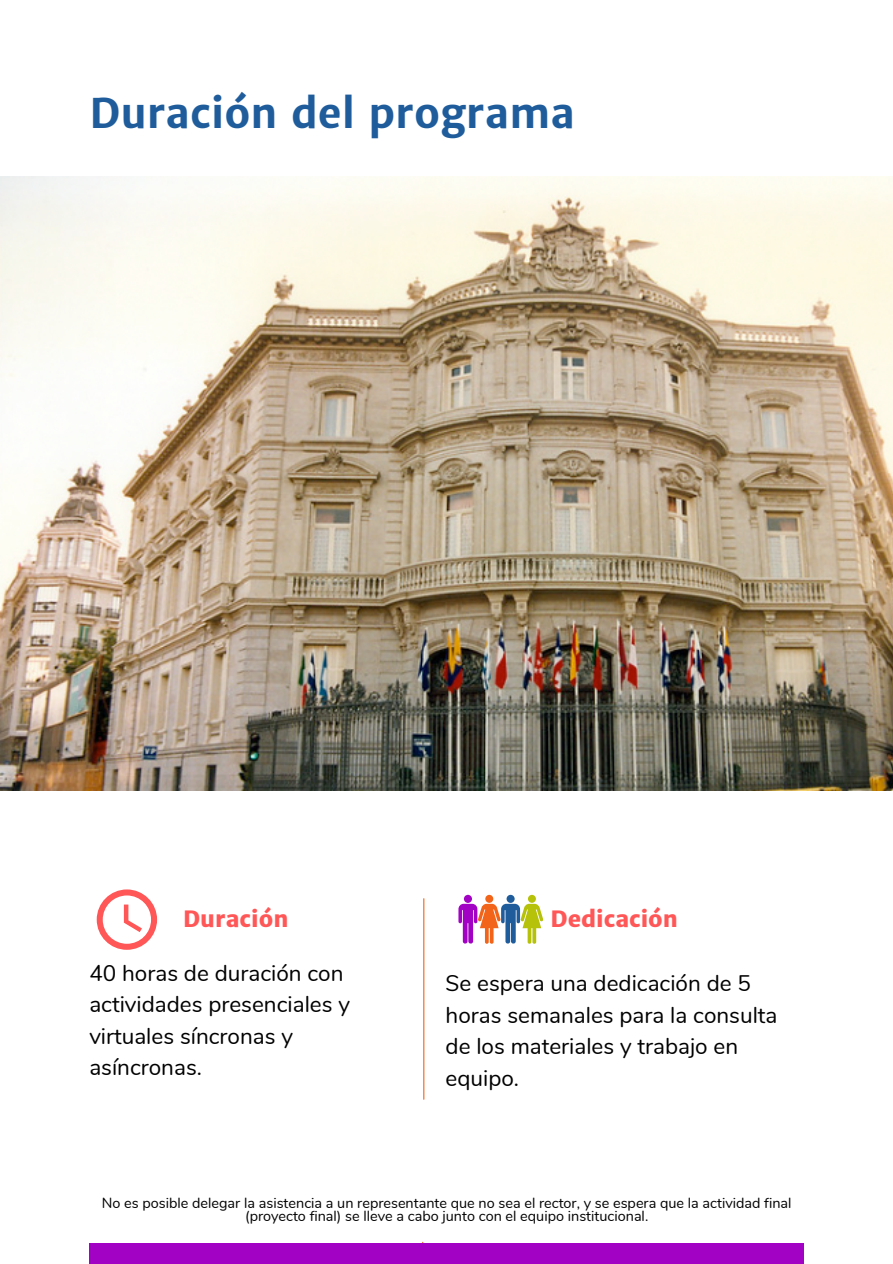
<style>
.page{position:relative;width:893px;height:1264px;background:#fff}
.page>*{position:absolute;margin:0;border:0;box-sizing:border-box;transform-origin:0 0}
.t1{font:700 41.1px "Merriweather Sans";color:#1e5c9c}
.t2{font:22.5px/31.5px "Nunito";color:#000}
.t3{font:800 22.5px "Merriweather Sans";color:#ff5757}
.t4{font:14.4px/13.5px "Nunito";color:#000;text-align:center}
</style>
<div class="page">
<hr style="left:423px;top:898px;width:1px;height:201px;background:#f26419">
<svg style="left:97px;top:889px;width:60px;height:60px"></svg>
<div style="left:485px;top:894px;width:8px;height:8px;background:#f26419;border-radius:50%"></div>
<div style="left:464px;top:894px;width:8px;height:8px;background:#a202c3;border-radius:50%"></div>
<div style="left:528px;top:894px;width:8px;height:8px;background:#b6c10a;border-radius:50%"></div>
<div style="left:506px;top:894px;width:8px;height:8px;background:#1e5c9c;border-radius:50%"></div>
<svg style="left:458px;top:903px;width:85px;height:41px"></svg>
<div style="left:89px;top:1243px;width:715px;height:20px;background:#a202c3"></div>
<img style="left:0;top:176px;width:892px;height:615px">
<p class="t1" style="left:89px;top:88px;width:487px">Duración del programa</p>
<h1 class="t3" style="left:183px;top:905px;width:107px">Duración</h1>
<p class="t2" style="left:89px;top:957px;width:262px">40 horas de duración con actividades presenciales y virtuales síncronas y asíncronas.</p>
<p class="t3" style="left:550px;top:905px;width:129px">Dedicación</p>
<h2 class="t2" style="left:445px;top:968px;width:333px">Se espera una dedicación de 5 horas semanales para la consulta de los materiales y trabajo en equipo.</h2>
<h2 class="t4" style="left:102px;top:1195px;width:691px">No es posible delegar la asistencia a un representante que no sea el rector, y se espera que la actividad final (proyecto final) se lleve a cabo junto con el equipo institucional.</h2>
</div>
